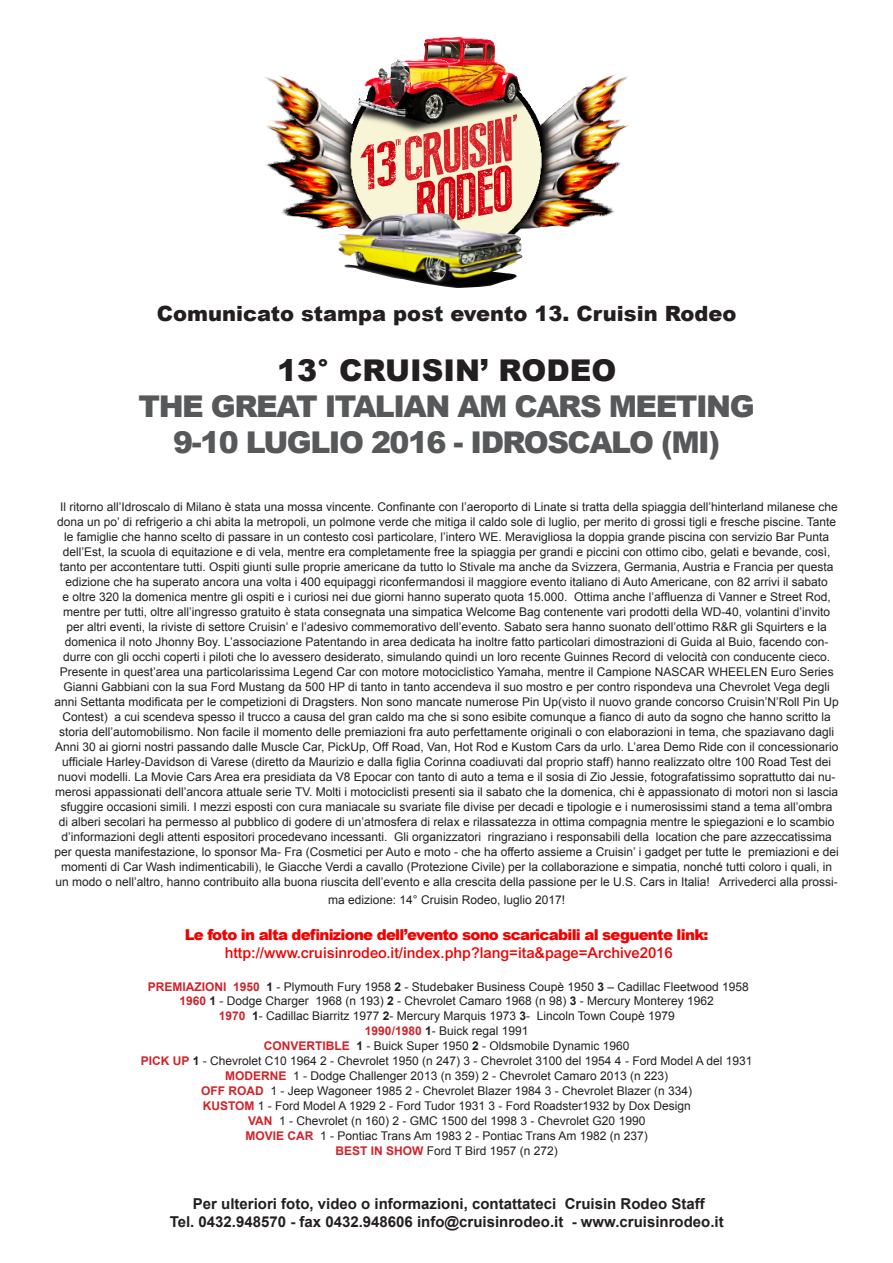
<style>
.page{position:relative;width:893px;height:1263px;background:#fff}
.page>*{position:absolute;margin:0;border:0;box-sizing:border-box;transform-origin:0 0}
.t1{font:900 30px "Arial";letter-spacing:-.05em;color:#57585a}
.t2{font:900 30px "Arial";color:#231f20}
.t3{font:900 21px "Arial";color:#231f20}
.t4{font:700 15px "Arial";color:#231f20}
.t5{font:900 15px "Arial";letter-spacing:-.05em;color:#f10000}
.t6{font:15px "Arial Medium PL";color:#f10000}
.t7{font:12px/15px "Arial";color:#231f20;text-align:center}
.s1{font-weight:700;color:#d1232a}
.s2{font-weight:700}
</style>
<div class="page">
<img style="left:265px;top:36px;width:363px;height:194px">
<img style="left:337px;top:213px;width:187px;height:75px">
<svg style="left:360px;top:114px;width:157px;height:114px;background:#da9487"></svg>
<p class="t3" style="left:157px;top:298px;width:581px">Comunicato stampa post evento 13. Cruisin Rodeo</p>
<p class="t2" style="left:277px;top:349px;width:341px">13° CRUISIN’ RODEO</p>
<p class="t1" style="left:139px;top:385px;width:618px">THE GREAT ITALIAN AM CARS MEETING</p>
<p class="t1" style="left:173px;top:421px;width:548px">9-10 LUGLIO 2016 - IDROSCALO (MI)</p>
<p class="t7" style="left:54px;top:500px;width:786px">Il ritorno all’Idroscalo di Milano è stata una mossa vincente. Confinante con l’aeroporto di Linate si tratta della spiaggia dell’hinterland milanese che dona un po’ di refrigerio a chi abita la metropoli, un polmone verde che mitiga il caldo sole di luglio, per merito di grossi tigli e fresche piscine. Tante le famiglie che hanno scelto di passare in un contesto così particolare, l’intero WE. Meravigliosa la doppia grande piscina con servizio Bar Punta dell’Est, la scuola di equitazione e di vela, mentre era completamente free la spiaggia per grandi e piccini con ottimo cibo, gelati e bevande, così, tanto per accontentare tutti. Ospiti giunti sulle proprie americane da tutto lo Stivale ma anche da Svizzera, Germania, Austria e Francia per questa edizione che ha superato ancora una volta i 400 equipaggi riconfermandosi il maggiore evento italiano di Auto Americane, con 82 arrivi il sabato<br>e oltre 320 la domenica mentre gli ospiti e i curiosi nei due giorni hanno superato quota 15.000. Ottima anche l’affluenza di Vanner e Street Rod, mentre per tutti, oltre all’ingresso gratuito è stata consegnata una simpatica Welcome Bag contenente vari prodotti della WD-40, volantini d’invito per altri eventi, la riviste di settore Cruisin’ e l’adesivo commemorativo dell’evento. Sabato sera hanno suonato dell’ottimo R&amp;R gli Squirters e la domenica il noto Jhonny Boy. L’associazione Patentando in area dedicata ha inoltre fatto particolari dimostrazioni di Guida al Buio, facendo con&shy;durre con gli occhi coperti i piloti che lo avessero desiderato, simulando quindi un loro recente Guinnes Record di velocità con conducente cieco.<br>Presente in quest’area una particolarissima Legend Car con motore motociclistico Yamaha, mentre il Campione NASCAR WHEELEN Euro Series Gianni Gabbiani con la sua Ford Mustang da 500 HP di tanto in tanto accendeva il suo mostro e per contro rispondeva una Chevrolet Vega degli anni Settanta modificata per le competizioni di Dragsters. Non sono mancate numerose Pin Up(visto il nuovo grande concorso Cruisin’N’Roll Pin Up Contest) a cui scendeva spesso il trucco a causa del gran caldo ma che si sono esibite comunque a fianco di auto da sogno che hanno scritto la storia dell’automobilismo. Non facile il momento delle premiazioni fra auto perfettamente originali o con elaborazioni in tema, che spaziavano dagli Anni 30 ai giorni nostri passando dalle Muscle Car, PickUp, Off Road, Van, Hot Rod e Kustom Cars da urlo. L’area Demo Ride con il concessionario ufficiale Harley-Davidson di Varese (diretto da Maurizio e dalla figlia Corinna coadiuvati dal proprio staff) hanno realizzato oltre 100 Road Test dei nuovi modelli. La Movie Cars Area era presidiata da V8 Epocar con tanto di auto a tema e il sosia di Zio Jessie, fotografatissimo soprattutto dai nu&shy;merosi appassionati dell’ancora attuale serie TV. Molti i motociclisti presenti sia il sabato che la domenica, chi è appassionato di motori non si lascia sfuggire occasioni simili. I mezzi esposti con cura maniacale su svariate file divise per decadi e tipologie e i numerosissimi stand a tema all’ombra<br>di alberi secolari ha permesso al pubblico di godere di un’atmosfera di relax e rilassatezza in ottima compagnia mentre le spiegazioni e lo scambio d’informazioni degli attenti espositori procedevano incessanti. Gli organizzatori ringraziano i responsabili della location che pare azzeccatissima per questa manifestazione, lo sponsor Ma- Fra (Cosmetici per Auto e moto - che ha offerto assieme a Cruisin’ i gadget per tutte le premiazioni e dei momenti di Car Wash indimenticabili), le Giacche Verdi a cavallo (Protezione Civile) per la collaborazione e simpatia, nonché tutti coloro i quali, in un modo o nell’altro, hanno contribuito alla buona riuscita dell’evento e alla crescita della passione per le U.S. Cars in Italia! Arrivederci alla prossi-</p>
<p class="t7" style="left:328px;top:893px;width:238px">ma edizione: 14° Cruisin Rodeo, luglio 2017!</p>
<p class="t5" style="left:185px;top:924px;width:525px">Le foto in alta definizione dell’evento sono scaricabili al seguente link:</p>
<p class="t6" style="left:225px;top:944px;width:450px">http://www.cruisinrodeo.it/index.php?lang=ita&amp;page=Archive2016</p>
<p class="t7" style="left:148px;top:979px;width:605px"><span class="s1">PREMIAZIONI  1950</span> <span class="s2">1</span> - Plymouth Fury 1958 <span class="s2">2</span> - Studebaker Business Coupè 1950<span class="s2"> 3</span> – Cadillac Fleetwood 1958  </p>
<p class="t7" style="left:180px;top:993px;width:538px"><span class="s1">1960</span> <span class="s2">1</span> - Dodge Charger 1968 (n 193)<span class="s2"> 2</span> - Chevrolet Camaro 1968 (n 98)<span class="s2"> 3</span> - Mercury Monterey 1962  </p>
<p class="t7" style="left:219px;top:1008px;width:460px"><span class="s1">1970</span> <span class="s2">1</span>- Cadillac Biarritz 1977 <span class="s2">2</span>- Mercury Marquis 1973 <span class="s2">3</span>- Lincoln Town Coupè 1979  </p>
<p class="t7" style="left:365px;top:1023px;width:165px"><span class="s1">1990/1980</span> <span class="s2">1</span>- Buick regal 1991</p>
<p class="t7" style="left:264px;top:1038px;width:369px"><span class="s1">CONVERTIBLE</span> <span class="s2">1</span> - Buick Super 1950 <span class="s2">2</span> - Oldsmobile Dynamic 1960  </p>
<p class="t7" style="left:141px;top:1053px;width:615px"><span class="s1">PICK UP</span><span class="s2"> 1</span> - Chevrolet C10 1964 2 - Chevrolet 1950 (n 247) 3 - Chevrolet 3100 del 1954 4 - Ford Model A del 1931  </p>
<p class="t7" style="left:225px;top:1068px;width:444px"><span class="s1">MODERNE</span> 1 - Dodge Challenger 2013 (n 359) 2 - Chevrolet Camaro 2013 (n 223)</p>
<p class="t7" style="left:201px;top:1083px;width:493px"><span class="s1">OFF ROAD</span> 1 - Jeep Wagoneer 1985 2 - Chevrolet Blazer 1984 3 - Chevrolet Blazer (n 334)</p>
<p class="t7" style="left:203px;top:1098px;width:492px"><span class="s1">KUSTOM</span> 1 - Ford Model A 1929 2 - Ford Tudor 1931 3 - Ford Roadster1932 by Dox Design  </p>
<p class="t7" style="left:248px;top:1113px;width:401px"><span class="s1">VAN</span> 1 - Chevrolet (n 160) 2 - GMC 1500 del 1998 3 - Chevrolet G20 1990  </p>
<p class="t7" style="left:246px;top:1128px;width:404px"><span class="s1">MOVIE CAR</span> 1 - Pontiac Trans Am 1983 2 - Pontiac Trans Am 1982 (n 237)</p>
<p class="t7" style="left:336px;top:1143px;width:225px"><span class="s1">BEST IN SHOW</span> Ford T Bird 1957 (n 272)  </p>
<p class="t4" style="left:193px;top:1193px;width:517px">Per ulteriori foto, video o informazioni, contattateci  Cruisin Rodeo Staff </p>
<p class="t4" style="left:170px;top:1211px;width:556px">Tel. 0432.948570 - fax 0432.948606 info@cruisinrodeo.it - www.cruisinrodeo.it</p>
</div>
